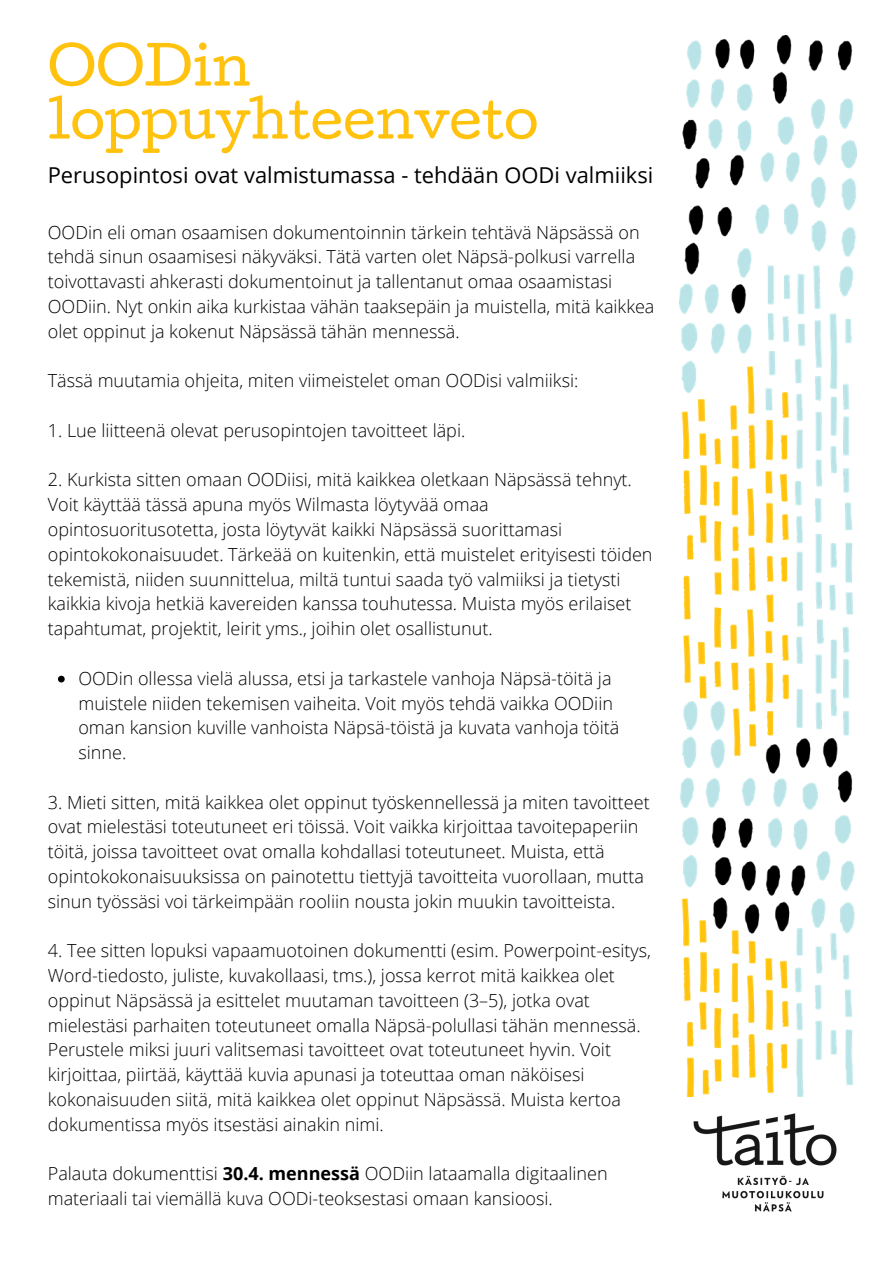
<style>
.page{position:relative;width:894px;height:1264px;background:#fff}
.page>*{position:absolute;margin:0;border:0;box-sizing:border-box;transform-origin:0 0}
.t1{font:51px "Cutive";color:#ffc30f}
.t2{font:21.9px "Open Sans";color:#000}
.t3{font:300 18px/24.8px "Open Sans";color:#000}
.s1{font-weight:700}
</style>
<div class="page">
<img style="left:679px;top:35px;width:177px;height:1177px">
<svg style="left:58px;top:675px;width:7px;height:7px"></svg>
<p class="t1" style="left:48px;top:49px;width:204px">OODin</p>
<p class="t1" style="left:48px;top:102px;width:492px">loppuyhteenveto</p>
<p class="t2" style="left:48px;top:160px;width:607px">Perusopintosi ovat valmistumassa - tehdään OODi valmiiksi</p>
<p class="t3" style="left:48px;top:219px;width:608px">OODin eli oman osaamisen dokumentoinnin tärkein tehtävä Näpsässä on tehdä sinun osaamisesi näkyväksi. Tätä varten olet Näpsä-polkusi varrella toivottavasti ahkerasti dokumentoinut ja tallentanut omaa osaamistasi OODiin. Nyt onkin aika kurkistaa vähän taaksepäin ja muistella, mitä kaikkea olet oppinut ja kokenut Näpsässä tähän mennessä.</p>
<p class="t3" style="left:48px;top:368px;width:532px">Tässä muutamia ohjeita, miten viimeistelet oman OODisi valmiiksi:</p>
<p class="t3" style="left:48px;top:417px;width:419px">1. Lue liitteenä olevat perusopintojen tavoitteet läpi.</p>
<p class="t3" style="left:48px;top:467px;width:606px">2. Kurkista sitten omaan OODiisi, mitä kaikkea oletkaan Näpsässä tehnyt.<br>Voit käyttää tässä apuna myös Wilmasta löytyvää omaa opintosuoritusotetta, josta löytyvät kaikki Näpsässä suorittamasi opintokokonaisuudet. Tärkeää on kuitenkin, että muistelet erityisesti töiden tekemistä, niiden suunnittelua, miltä tuntui saada työ valmiiksi ja tietysti kaikkia kivoja hetkiä kavereiden kanssa touhutessa. Muista myös erilaiset tapahtumat, projektit, leirit yms., joihin olet osallistunut.</p>
<p class="t3" style="left:78px;top:665px;width:542px">OODin ollessa vielä alussa, etsi ja tarkastele vanhoja Näpsä-töitä ja muistele niiden tekemisen vaiheita. Voit myös tehdä vaikka OODiin oman kansion kuville vanhoista Näpsä-töistä ja kuvata vanhoja töitä sinne.</p>
<p class="t3" style="left:48px;top:789px;width:603px">3. Mieti sitten, mitä kaikkea olet oppinut työskennellessä ja miten tavoitteet ovat mielestäsi toteutuneet eri töissä. Voit vaikka kirjoittaa tavoitepaperiin töitä, joissa tavoitteet ovat omalla kohdallasi toteutuneet. Muista, että opintokokonaisuuksissa on painotettu tiettyjä tavoitteita vuorollaan, mutta sinun työssäsi voi tärkeimpään rooliin nousta jokin muukin tavoitteista.</p>
<p class="t3" style="left:48px;top:938px;width:604px">4. Tee sitten lopuksi vapaamuotoinen dokumentti (esim. Powerpoint-esitys, Word-tiedosto, juliste, kuvakollaasi, tms.), jossa kerrot mitä kaikkea olet oppinut Näpsässä ja esittelet muutaman tavoitteen (3–5), jotka ovat mielestäsi parhaiten toteutuneet omalla Näpsä-polullasi tähän mennessä.<br>Perustele miksi juuri valitsemasi tavoitteet ovat toteutuneet hyvin. Voit kirjoittaa, piirtää, käyttää kuvia apunasi ja toteuttaa oman näköisesi kokonaisuuden siitä, mitä kaikkea olet oppinut Näpsässä. Muista kertoa dokumentissa myös itsestäsi ainakin nimi.</p>
<p class="t3" style="left:48px;top:1160px;width:561px">Palauta dokumenttisi <span class="s1">30.4. mennessä</span> OODiin lataamalla digitaalinen materiaali tai viemällä kuva OODi-teoksestasi omaan kansioosi.</p>
</div>
